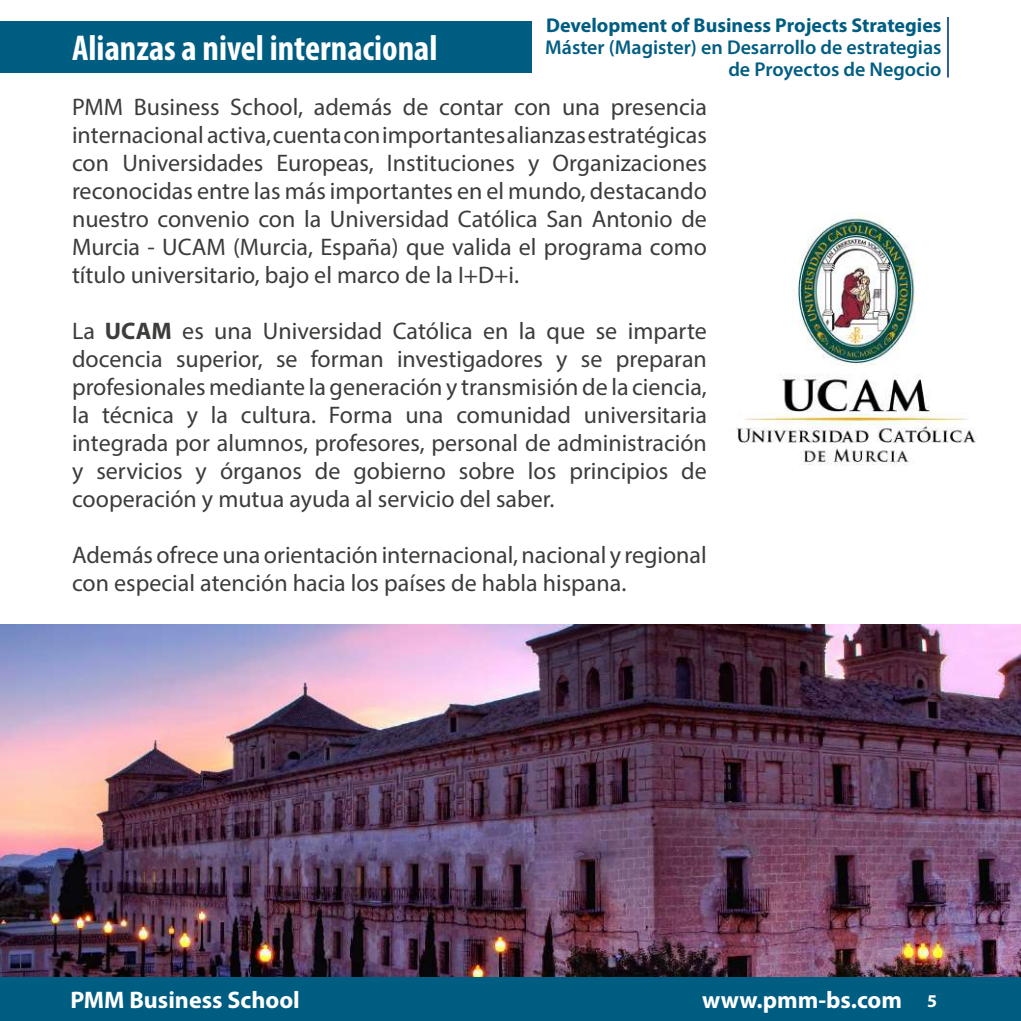
<style>
.page{position:relative;width:1021px;height:1021px;background:#fff}
.page>*{position:absolute;margin:0;border:0;box-sizing:border-box;transform-origin:0 0}
.t1{font:700 condensed 36px "Myriad Pro";color:#fff}
.t2{font:24px/28px "Myriad Pro";color:#3c3c3b;text-align:justify}
.t3{font:700 24px "Myriad Pro";color:#fff}
.t4{font:600 20px/22px "Myriad Pro";color:#005d82;text-align:right}
.t5{font:700 20px "Myriad Pro";color:#005d82}
.t6{font:700 18px "Myriad Pro";color:#fff}
.s1{font-weight:700}
</style>
<div class="page">
<div style="left:0;top:976px;width:1020px;height:44px;background:#005d82"></div>
<div style="left:0;top:21px;width:531px;height:51px;background:#005d82"></div>
<hr style="left:946px;top:17px;width:2px;height:60px;background:#2b6199">
<img style="left:736px;top:214px;width:241px;height:252px">
<img style="left:0;top:624px;width:1020px;height:352px">
<p class="t5" style="left:546px;top:12px;width:397px">Development of Business Projects Strategies</p>
<p class="t4" style="left:545px;top:36px;width:398px">Máster (Magister) en Desarrollo de estrategias de Proyectos de Negocio</p>
<h1 class="t1" style="left:72px;top:25px;width:367px">Alianzas a nivel internacional</h1>
<p class="t2" style="left:72px;top:93px;width:636px">PMM Business School, además de contar con una presencia internacional activa, cuenta con importantes alianzas estratégicas con Universidades Europeas, Instituciones y Organizaciones reconocidas entre las más importantes en el mundo, destacando nuestro convenio con la Universidad Católica San Antonio de Murcia - UCAM (Murcia, España) que valida el programa como título universitario, bajo el marco de la I+D+i.</p>
<p class="t2" style="left:72px;top:317px;width:636px">La <span class="s1">UCAM</span> es una Universidad Católica en la que se imparte docencia superior, se forman investigadores y se preparan profesionales mediante la generación y transmisión de la ciencia, la técnica y la cultura. Forma una comunidad universitaria integrada por alumnos, profesores, personal de administración y servicios y órganos de gobierno sobre los principios de cooperación y mutua ayuda al servicio del saber.</p>
<p class="t2" style="left:72px;top:541px;width:636px">Además ofrece una orientación internacional, nacional y regional con especial atención hacia los países de habla hispana.</p>
<p class="t3" style="left:70px;top:984px;width:231px">PMM Business School</p>
<p class="t3" style="left:702px;top:984px;width:201px">www.pmm-bs.com</p>
<p class="t6" style="left:927px;top:989px;width:11px">5</p>
</div>
